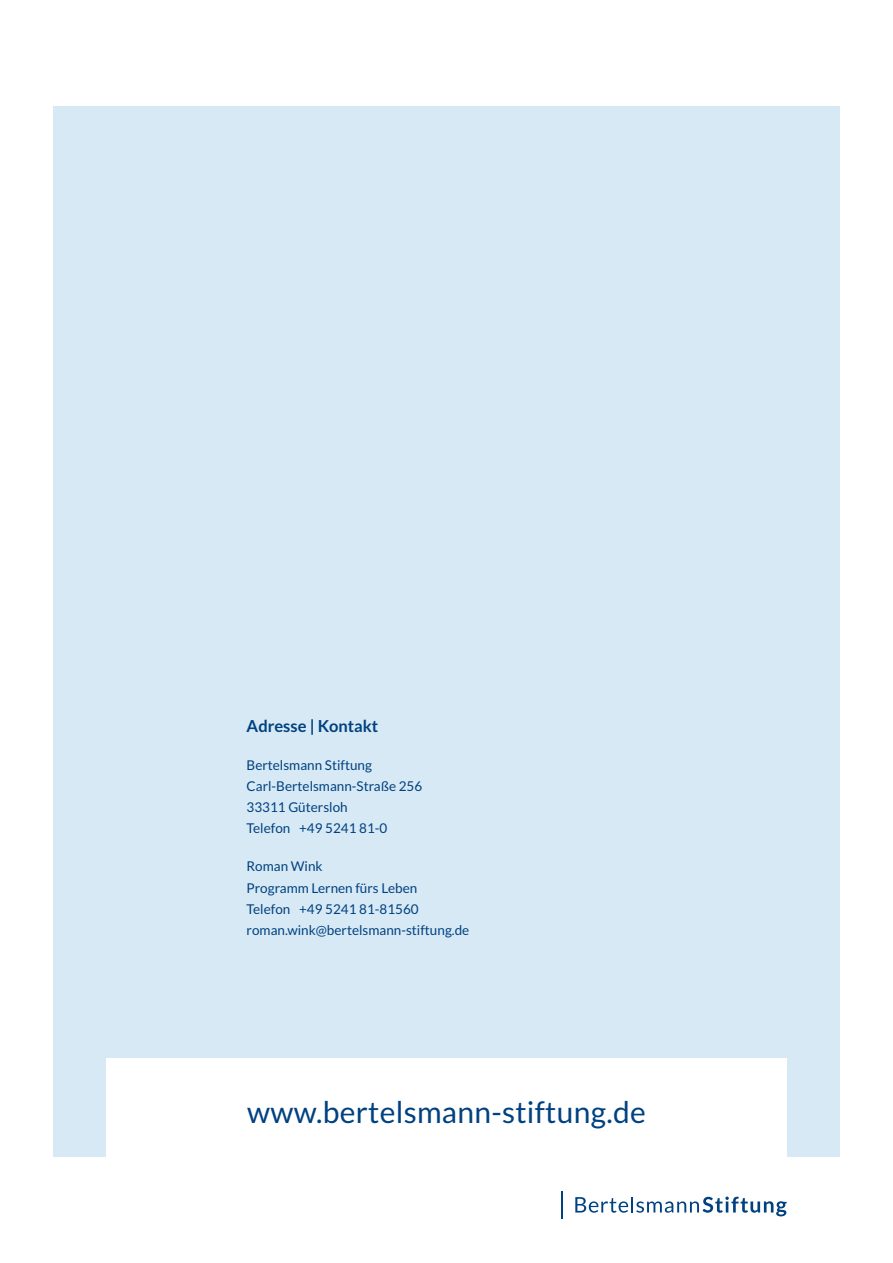
<style>
.page{position:relative;width:893px;height:1263px;background:#fff}
.page>*{position:absolute;margin:0;border:0;box-sizing:border-box;transform-origin:0 0}
.t1{font:30px "Lato";letter-spacing:.01em;color:#004180}
.t2{font:700 16.5px "Lato";color:#004180}
.t3{font:13.5px/21px "Lato";color:#004180}
</style>
<div class="page">
<div style="left:53px;top:106px;width:787px;height:1051px;background:#d7e9f4"></div>
<div style="left:106px;top:1059px;width:681px;height:204px;background:#fff"></div>
<svg style="left:575px;top:1196px;width:212px;height:20px"></svg>
<hr style="left:561px;top:1191px;width:2px;height:27px;background:#004180">
<p class="t2" style="left:247px;top:717px;width:133px">Adresse | Kontakt</p>
<p class="t3" style="left:247px;top:755px;width:177px">Bertelsmann Stiftung<br>Carl-Bertelsmann-Straße 256<br>33311 Gütersloh<br>Telefon +49 5241 81-0</p>
<p class="t3" style="left:247px;top:856px;width:224px">Roman Wink<br>Programm Lernen fürs Leben<br>Telefon +49 5241 81-81560 roman.wink@bertelsmann-stiftung.de</p>
<h1 class="t1" style="left:247px;top:1096px;width:400px">www.bertelsmann-stiftung.de</h1>
</div>
